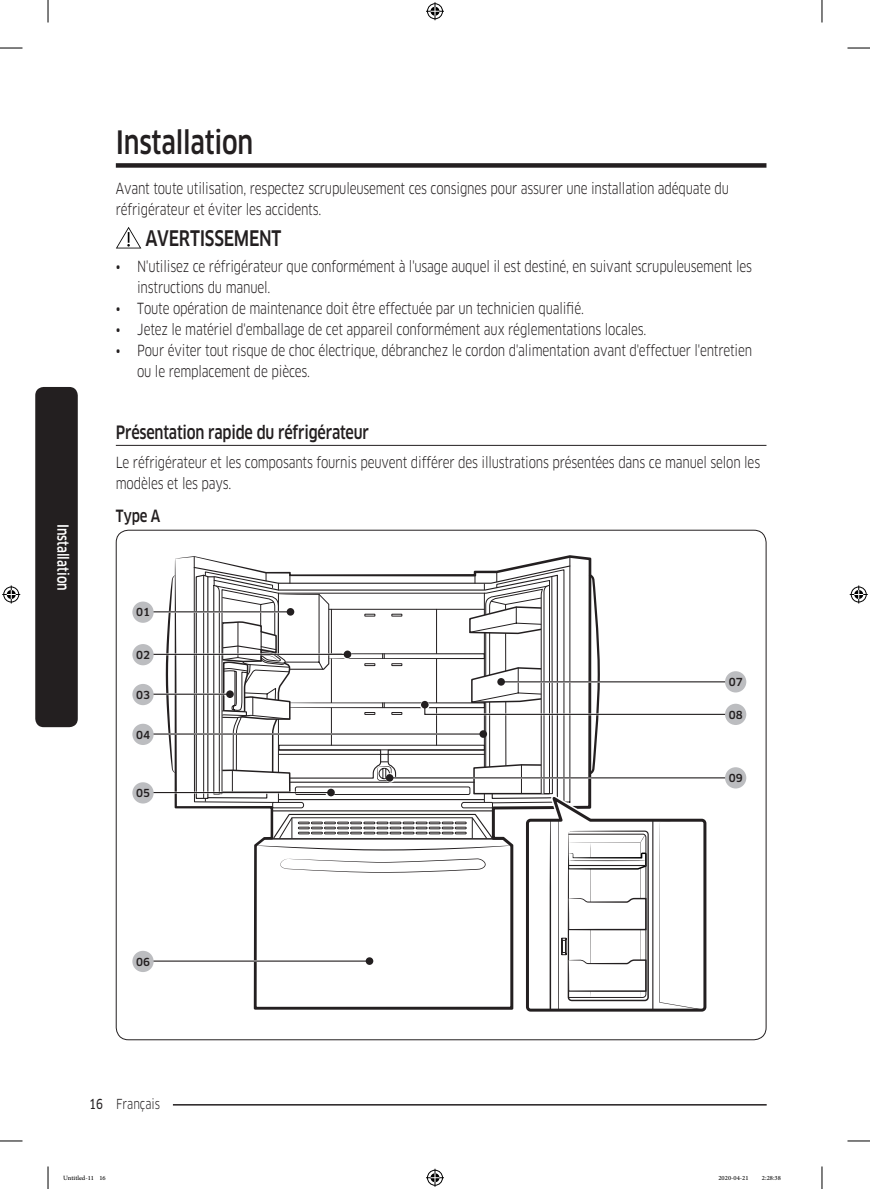
<style>
.page{position:relative;width:870px;height:1189px;background:#fff}
.page>*{position:absolute;margin:0;border:0;box-sizing:border-box;transform-origin:0 0}
.t1{font:500 31.5px "Samsung Clan Pro";letter-spacing:-.01em;color:#231f20;scale:.8 1}
.t2{font:500 21px "Samsung Clan Pro";letter-spacing:-.015em;color:#231f20;scale:.8 1}
.t3{font:500 18px "Samsung Clan Pro";letter-spacing:-.015em;color:#231f20;scale:.8 1}
.t4{font:500 16.5px "Samsung Clan Pro";color:#231f20;scale:.8 1}
.t5{font:15px/21px "Samsung Clan Pro";letter-spacing:-.015em;color:#231f20;scale:.8 1}
.t6{font:500 15px "Samsung Clan Pro";color:#fff;scale:.8 1}
.t7{font:13.5px "Samsung Clan Pro";color:#231f20;scale:.8 1}
.t8{font:500 10.8px "Samsung Clan Pro";color:#231f20}
.t9{font:9px "Adobe Arabic";color:#000}
.s1{font-family:"Samsung Clan Pro News"}
</style>
<div class="page">
<hr style="left:116px;top:1104px;width:651px;height:1px;background:#231f20">
<div style="left:103px;top:1096px;width:70px;height:15px;background:#fff"></div>
<div style="left:116px;top:163px;width:650px;height:5px;background:#231f20"></div>
<hr style="left:116px;top:445px;width:650px;height:1px;background:#231f20">
<svg style="left:116px;top:227px;width:25px;height:21px"></svg>
<svg style="left:166px;top:575px;width:10px;height:198px"></svg>
<hr style="left:151px;top:611px;width:139px;height:2px;background:#fff">
<hr style="left:151px;top:611px;width:140px;height:1px;background:#231f20">
<hr style="left:151px;top:653px;width:196px;height:2px;background:#fff">
<hr style="left:151px;top:654px;width:197px;height:1px;background:#231f20">
<hr style="left:151px;top:693px;width:78px;height:2px;background:#fff">
<hr style="left:151px;top:694px;width:79px;height:1px;background:#231f20">
<hr style="left:151px;top:792px;width:180px;height:1px;background:#231f20">
<hr style="left:151px;top:733px;width:329px;height:2px;background:#fff">
<hr style="left:151px;top:733px;width:332px;height:1px;background:#231f20">
<hr style="left:151px;top:960px;width:219px;height:1px;background:#231f20">
<svg style="left:193px;top:556px;width:539px;height:456px"></svg>
<div style="left:421px;top:701px;width:8px;height:7px;background:#231f20;border-radius:50%"></div>
<hr style="left:390px;top:777px;width:340px;height:2px;background:#fff">
<svg style="left:386px;top:773px;width:9px;height:9px"></svg>
<hr style="left:389px;top:777px;width:341px;height:1px;background:#231f20">
<div style="left:386px;top:774px;width:7px;height:8px;background:#231f20;border-radius:50%"></div>
<hr style="left:502px;top:681px;width:228px;height:2px;background:#fff">
<svg style="left:497px;top:677px;width:10px;height:9px"></svg>
<hr style="left:501px;top:681px;width:229px;height:1px;background:#231f20">
<div style="left:497px;top:678px;width:8px;height:8px;background:#231f20;border-radius:50%"></div>
<div style="left:132px;top:601px;width:22px;height:22px;background:#bcbdc0;border-radius:50%"></div>
<div style="left:132px;top:644px;width:22px;height:21px;background:#bcbdc0;border-radius:50%"></div>
<div style="left:132px;top:684px;width:22px;height:21px;background:#bcbdc0;border-radius:50%"></div>
<div style="left:132px;top:782px;width:22px;height:21px;background:#bcbdc0;border-radius:50%"></div>
<div style="left:132px;top:724px;width:22px;height:21px;background:#bcbdc0;border-radius:50%"></div>
<div style="left:132px;top:951px;width:22px;height:21px;background:#bcbdc0;border-radius:50%"></div>
<div style="left:725px;top:704px;width:21px;height:21px;background:#bcbdc0;border-radius:50%"></div>
<div style="left:725px;top:767px;width:21px;height:21px;background:#bcbdc0;border-radius:50%"></div>
<div style="left:725px;top:671px;width:21px;height:21px;background:#bcbdc0;border-radius:50%"></div>
<div style="left:35px;top:387px;width:43px;height:340px;background:#231f20;border-radius:9px"></div>
<svg style="left:0;top:48px;width:22px;height:1px"></svg>
<svg style="left:847px;top:48px;width:23px;height:1px"></svg>
<svg style="left:0;top:1141px;width:22px;height:1px"></svg>
<svg style="left:847px;top:1141px;width:23px;height:1px"></svg>
<svg style="left:48px;top:0;width:1px;height:23px"></svg>
<svg style="left:48px;top:1166px;width:1px;height:23px"></svg>
<svg style="left:822px;top:0;width:1px;height:23px"></svg>
<svg style="left:822px;top:1166px;width:1px;height:23px"></svg>
<svg style="left:426px;top:2px;width:18px;height:18px"></svg>
<svg style="left:426px;top:1169px;width:18px;height:18px"></svg>
<svg style="left:2px;top:585px;width:18px;height:18px"></svg>
<svg style="left:850px;top:585px;width:18px;height:18px"></svg>
<p class="t6" style="left:72px;top:524px;width:85px;rotate:90deg">Installation</p>
<h1 class="t1" style="left:116px;top:124px;width:173px">Installation</h1>
<p class="t5" style="left:116px;top:178px;width:768px">Avant toute utilisation, respectez scrupuleusement ces consignes pour assurer une installation adéquate du réfrigérateur et éviter les accidents.</p>
<h2 class="t2" style="left:145px;top:226px;width:172px">AVERTISSEMENT</h2>
<p class="t5" style="left:137px;top:256px;width:770px;text-indent:-21px">• N'utilisez ce réfrigérateur que conformément à l'usage auquel il est destiné, en suivant scrupuleusement les instructions du manuel.</p>
<p class="t5" style="left:116px;top:298px;width:587px">• Toute opération de maintenance doit être effectuée par un technicien qualifié.</p>
<p class="t5" style="left:116px;top:319px;width:665px">• Jetez le matériel d'emballage de cet appareil conformément aux réglementations locales.</p>
<p class="t5" style="left:137px;top:340px;width:770px;text-indent:-21px">• Pour éviter tout risque de choc électrique, débranchez le cordon d'alimentation avant d'effectuer l'entretien ou le remplacement de pièces.</p>
<p class="t3" style="left:116px;top:421px;width:318px">Présentation rapide du réfrigérateur</p>
<p class="t5" style="left:116px;top:452px;width:807px">Le réfrigérateur et les composants fournis peuvent différer des illustrations présentées dans ce manuel selon les modèles et les pays.</p>
<p class="t4" style="left:116px;top:506px;width:57px">Type A</p>
<p class="t8" style="left:136px;top:606px;width:15px">01</p>
<p class="t8" style="left:136px;top:649px;width:15px">02</p>
<p class="t8" style="left:136px;top:688px;width:15px">03</p>
<p class="t8" style="left:136px;top:728px;width:15px">04</p>
<p class="t8" style="left:136px;top:787px;width:15px">05</p>
<p class="t8" style="left:729px;top:676px;width:15px">07</p>
<p class="t8" style="left:729px;top:708px;width:15px">08</p>
<p class="t8" style="left:729px;top:772px;width:15px">09</p>
<p class="t8" style="left:136px;top:955px;width:15px">06</p>
<p class="t7" style="left:89px;top:1096px;width:90px"><span class="s1">16</span> Français</p>
<p class="t9" style="left:63px;top:1171px;width:44px">Untitled-11 16</p>
<p class="t9" style="left:718px;top:1171px;width:32px">2020-04-21</p>
<p class="t9" style="left:762px;top:1171px;width:20px">2:28:38</p>
</div>
